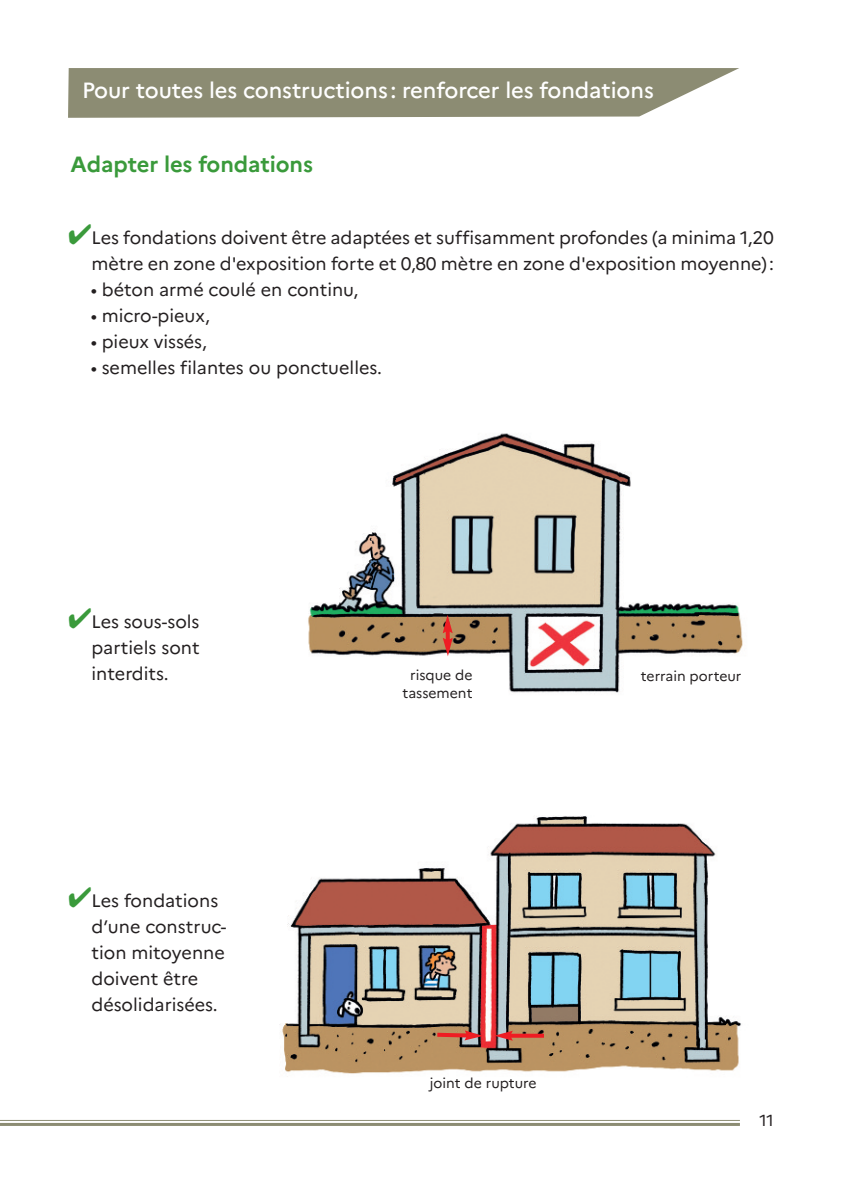
<style>
.page{position:relative;width:842px;height:1191px;background:#fff}
.page>*{position:absolute;margin:0;border:0;box-sizing:border-box;transform-origin:0 0}
.t1{font:500 22px "Marianne";letter-spacing:-.005em;color:#fff}
.t2{font:700 22px "Marianne";letter-spacing:-.005em;color:#3a9a3b}
.t3{font:18px/26px "Marianne";color:#231f20;text-align:right}
.t4{font:16px "Marianne";color:#231f20}
.t5{font:14px/18px "Marianne";color:#231f20;text-align:center}
.s1{color:#3a9a3b}
</style>
<div class="page">
<hr style="left:0;top:1120px;width:740px;height:1px;background:#8c8c73">
<hr style="left:0;top:1123px;width:740px;height:3px;background:#8c8c73">
<img style="left:308px;top:433px;width:435px;height:260px">
<img style="left:279px;top:815px;width:462px;height:259px">
<svg style="left:68px;top:68px;width:671px;height:50px;background:#96967f"></svg>
<div style="left:374px;top:669px;width:98px;height:40px;background:#fff"></div>
<div style="left:628px;top:670px;width:113px;height:27px;background:#fff"></div>
<svg style="left:433px;top:1030px;width:50px;height:10px"></svg>
<svg style="left:513px;top:1033px;width:31px;height:4px"></svg>
<svg style="left:494px;top:1030px;width:19px;height:10px"></svg>
<svg style="left:443px;top:615px;width:10px;height:41px"></svg>
<p class="t1" style="left:82px;top:81px;width:573px">Pour toutes les constructions : renforcer les fondations</p>
<p class="t2" style="left:70px;top:155px;width:244px">Adapter les fondations</p>
<p class="t3" style="left:68px;top:227px;width:707px"><span class="s1">✔</span>Les fondations doivent être adaptées et suffisamment profondes (a minima 1,20 mètre en zone d'exposition forte et 0,80 mètre en zone d'exposition moyenne):</p>
<p class="t3" style="left:91px;top:279px;width:269px">• béton armé coulé en continu,</p>
<p class="t3" style="left:91px;top:305px;width:121px">• micro-pieux,</p>
<p class="t3" style="left:91px;top:331px;width:118px">• pieux vissés,</p>
<p class="t3" style="left:91px;top:357px;width:293px">• semelles filantes ou ponctuelles.</p>
<p class="t3" style="left:92px;top:610px;width:110px;text-align:justify;text-indent:-23px"><span class="s1">✔</span>Les sous-sols partiels sont interdits.</p>
<p class="t3" style="left:92px;top:889px;width:136px;text-align:left;text-indent:-23px"><span class="s1">✔</span>Les fondations d’une construc&shy;tion mitoyenne doivent être désolidarisées.</p>
<p class="t5" style="left:402px;top:667px;width:72px">risque de tassement</p>
<p class="t5" style="left:641px;top:668px;width:102px">terrain porteur</p>
<p class="t5" style="left:430px;top:1075px;width:108px">joint de rupture</p>
<p class="t4" style="left:759px;top:1113px;width:16px">11</p>
</div>
